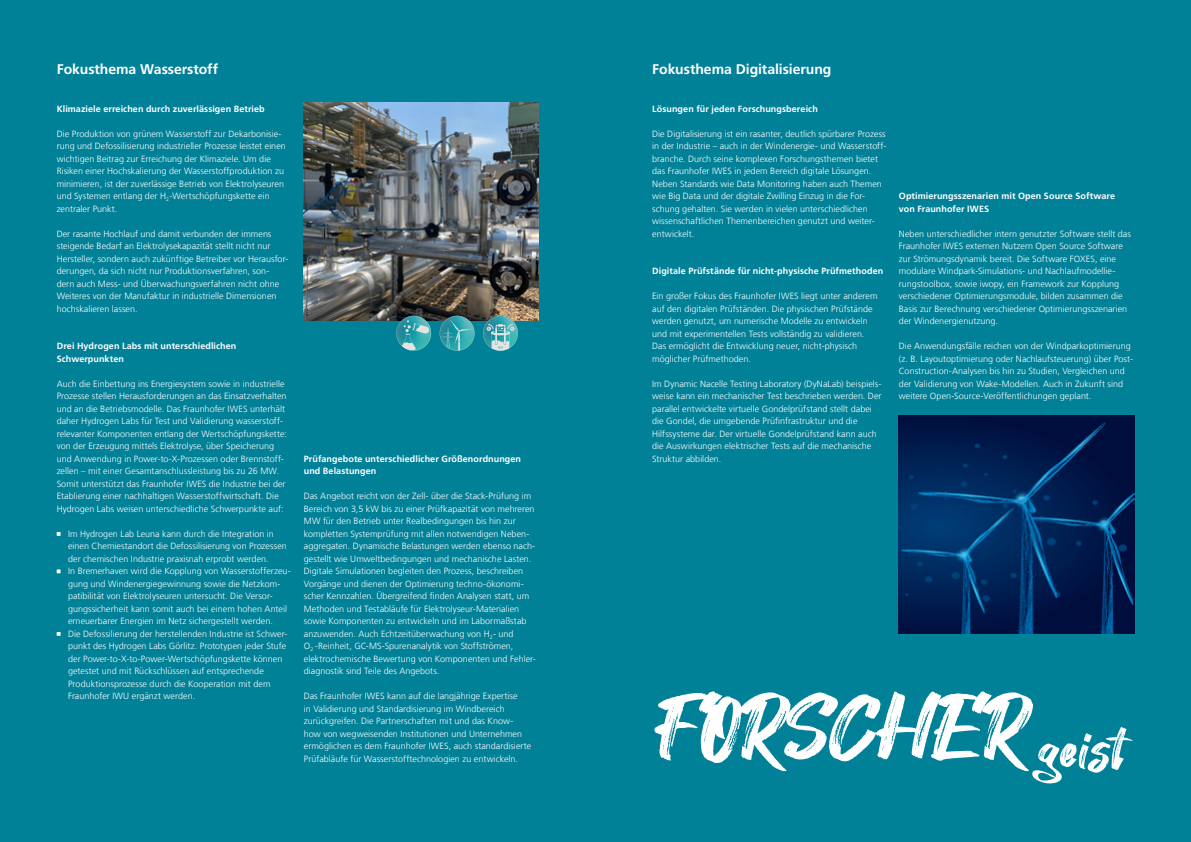
<style>
.page{position:relative;width:1191px;height:842px;background:#008198}
.page>*{position:absolute;margin:0;border:0;box-sizing:border-box;transform-origin:0 0}
.Master_Absatzformat{font:91.2px "Hey August";letter-spacing:-.015em;color:#fff}
.Master_Absatzformat-2{font:57px "Hey August";letter-spacing:.01em;color:#fff}
.Zwischenueberschrift_10_12_5_gruen_bold{font:700 14px "Frutiger LT Com";letter-spacing:-.005em;color:#fff}
.Zwischenueberschrift_10_12_5_gruen_bold-2{font:300 9px/12.5px "Frutiger LT Com";letter-spacing:.005em;color:#fff}
.Fliesstext_9_12_5_schwarz{font:300 9px/12.5px "Frutiger LT Com";letter-spacing:.005em;color:#fff}
.Fliesstext_9_12_5_weiss{font:300 9px/12.5px "Frutiger LT Com";letter-spacing:.005em;color:#fff}
.Aufzaehlung_9_12_5_weiss{font:300 9px/12.5px "Frutiger LT Com";letter-spacing:.005em;color:#fff}
.Zwischenueberschrift_10_12_5_gruen_bold-3{font:700 9px/12.5px "Frutiger LT Com";letter-spacing:.01em;color:#fff}
.Fliesstext_9_12_5_weiss-2{font:700 9px/12.5px "Frutiger LT Com";letter-spacing:.01em;color:#fff}
.Fliesstext_9_12_5_schwarz-2{font:700 9px/12.5px "Frutiger LT Com";letter-spacing:.01em;color:#fff}
.t1{font:700 3px "Frutiger LT Com";color:#e3e3e4}
</style>
<div class="page">
<svg style="left:57px;top:532px;width:4px;height:4px"></svg>
<svg style="left:57px;top:569px;width:4px;height:4px"></svg>
<svg style="left:57px;top:632px;width:4px;height:4px"></svg>
<img style="left:304px;top:103px;width:235px;height:217px">
<svg style="left:483px;top:316px;width:35px;height:35px"></svg>
<svg style="left:396px;top:316px;width:35px;height:35px"></svg>
<svg style="left:440px;top:316px;width:34px;height:35px"></svg>
<img style="left:899px;top:415px;width:235px;height:218px">
<p class="Zwischenueberschrift_10_12_5_gruen_bold" style="left:57px;top:61px;width:163px">Fokusthema Wasserstoff</p>
<p class="Zwischenueberschrift_10_12_5_gruen_bold-3" style="left:57px;top:102px;width:209px">Klimaziele erreichen durch zuverlässigen Betrieb</p>
<p class="Fliesstext_9_12_5_schwarz" style="left:57px;top:127px;width:231px">Die Produktion von grünem Wasserstoff zur Dekarbonisie&shy;rung und Defossilisierung industrieller Prozesse leistet einen wichtigen Beitrag zur Erreichung der Klimaziele. Um die Risiken einer Hochskalierung der Wasserstoffproduktion zu minimieren, ist der zuverlässige Betrieb von Elektrolyseuren und Systemen entlang der H<sub>2</sub>-Wertschöpfungskette ein zentraler Punkt.</p>
<p class="Fliesstext_9_12_5_schwarz" style="left:57px;top:227px;width:233px">Der rasante Hochlauf und damit verbunden der immens steigende Bedarf an Elektrolysekapazität stellt nicht nur Hersteller, sondern auch zukünftige Betreiber vor Herausfor&shy;derungen, da sich nicht nur Produktionsverfahren, son&shy;dern auch Mess- und Überwachungsverfahren nicht ohne Weiteres von der Manufaktur in industrielle Dimensionen hochskalieren lassen.</p>
<p class="Fliesstext_9_12_5_schwarz-2" style="left:57px;top:340px;width:181px">Drei Hydrogen Labs mit unterschiedlichen<br>Schwerpunkten</p>
<p class="Fliesstext_9_12_5_schwarz" style="left:57px;top:377px;width:232px">Auch die Einbettung ins Energiesystem sowie in industrielle Prozesse stellen Herausforderungen an das Einsatzverhalten und an die Betriebsmodelle. Das Fraunhofer IWES unterhält daher Hydrogen Labs für Test und Validierung wasserstoff&shy;relevanter Komponenten entlang der Wertschöpfungskette: von der Erzeugung mittels Elektrolyse, über Speicherung und Anwendung in Power-to-X-Prozessen oder Brennstoff&shy;zellen – mit einer Gesamtanschlussleistung bis zu 26 MW.<br>Somit unterstützt das Fraunhofer IWES die Industrie bei der Etablierung einer nachhaltigen Wasserstoffwirtschaft. Die Hydrogen Labs weisen unterschiedliche Schwerpunkte auf:</p>
<p class="Aufzaehlung_9_12_5_weiss" style="left:68px;top:527px;width:220px">Im Hydrogen Lab Leuna kann durch die Integration in einen Chemiestandort die Defossilisierung von Prozessen der chemischen Industrie praxisnah erprobt werden.</p>
<p class="Aufzaehlung_9_12_5_weiss" style="left:68px;top:565px;width:224px">In Bremerhaven wird die Kopplung von Wasserstofferzeu&shy;gung und Windenergiegewinnung sowie die Netzkom&shy;patibilität von Elektrolyseuren untersucht. Die Versor&shy;gungssicherheit kann somit auch bei einem hohen Anteil erneuerbarer Energien im Netz sichergestellt werden.</p>
<p class="Aufzaehlung_9_12_5_weiss" style="left:68px;top:627px;width:221px">Die Defossilierung der herstellenden Industrie ist Schwer&shy;punkt des Hydrogen Labs Görlitz. Prototypen jeder Stufe der Power-to-X-to-Power-Wertschöpfungskette können getestet und mit Rückschlüssen auf entsprechende Produktionsprozesse durch die Kooperation mit dem Fraunhofer IWU ergänzt werden.</p>
<p class="t1" style="left:498px;top:326px;width:3px">+</p>
<p class="Fliesstext_9_12_5_weiss-2" style="left:304px;top:452px;width:219px">Prüfangebote unterschiedlicher Größenordnungen und Belastungen</p>
<p class="Fliesstext_9_12_5_weiss" style="left:304px;top:490px;width:234px">Das Angebot reicht von der Zell- über die Stack-Prüfung im Bereich von 3,5 kW bis zu einer Prüfkapazität von mehreren MW für den Betrieb unter Realbedingungen bis hin zur kompletten Systemprüfung mit allen notwendigen Neben&shy;aggregaten. Dynamische Belastungen werden ebenso nach&shy;gestellt wie Umweltbedingungen und mechanische Lasten.<br>Digitale Simulationen begleiten den Prozess, beschreiben Vorgänge und dienen der Optimierung techno-ökonomi&shy;scher Kennzahlen. Übergreifend finden Analysen statt, um Methoden und Testabläufe für Elektrolyseur-Materialien sowie Komponenten zu entwickeln und im Labormaßstab anzuwenden. Auch Echtzeitüberwachung von H<sub>2</sub>- und<br>O<sub>2</sub> -Reinheit, GC-MS-Spurenanalytik von Stoffströmen, elektrochemische Bewertung von Komponenten und Fehler&shy;diagnostik sind Teile des Angebots.</p>
<p class="Fliesstext_9_12_5_weiss" style="left:304px;top:690px;width:229px">Das Fraunhofer IWES kann auf die langjährige Expertise<br>in Validierung und Standardisierung im Windbereich zurückgreifen. Die Partnerschaften mit und das Know&shy;how von wegweisenden Institutionen und Unternehmen ermöglichen es dem Fraunhofer IWES, auch standardisierte Prüfabläufe für Wasserstofftechnologien zu entwickeln.</p>
<p class="Zwischenueberschrift_10_12_5_gruen_bold" style="left:652px;top:61px;width:181px">Fokusthema Digitalisierung</p>
<p class="Zwischenueberschrift_10_12_5_gruen_bold-3" style="left:652px;top:102px;width:167px">Lösungen für jeden Forschungsbereich</p>
<p class="Zwischenueberschrift_10_12_5_gruen_bold-2" style="left:652px;top:127px;width:236px">Die Digitalisierung ist ein rasanter, deutlich spürbarer Prozess in der Industrie – auch in der Windenergie- und Wasserstoff&shy;branche. Durch seine komplexen Forschungsthemen bietet das Fraunhofer IWES in jedem Bereich digitale Lösungen.<br>Neben Standards wie Data Monitoring haben auch Themen wie Big Data und der digitale Zwilling Einzug in die For&shy;schung gehalten. Sie werden in vielen unterschiedlichen wissenschaftlichen Themenbereichen genutzt und weiter&shy;entwickelt.</p>
<p class="Zwischenueberschrift_10_12_5_gruen_bold-3" style="left:652px;top:265px;width:232px">Digitale Prüfstände für nicht-physische Prüfmethoden</p>
<p class="Zwischenueberschrift_10_12_5_gruen_bold-2" style="left:652px;top:290px;width:227px">Ein großer Fokus des Fraunhofer IWES liegt unter anderem auf den digitalen Prüfständen. Die physischen Prüfstände werden genutzt, um numerische Modelle zu entwickeln und mit experimentellen Tests vollständig zu validieren.<br>Das ermöglicht die Entwicklung neuer, nicht-physisch möglicher Prüfmethoden.</p>
<p class="Zwischenueberschrift_10_12_5_gruen_bold-2" style="left:652px;top:377px;width:231px">Im Dynamic Nacelle Testing Laboratory (DyNaLab) beispiels&shy;weise kann ein mechanischer Test beschrieben werden. Der parallel entwickelte virtuelle Gondelprüfstand stellt dabei die Gondel, die umgebende Prüfinfrastruktur und die Hilfssysteme dar. Der virtuelle Gondelprüfstand kann auch die Auswirkungen elektrischer Tests auf die mechanische Struktur abbilden.</p>
<p class="Zwischenueberschrift_10_12_5_gruen_bold-3" style="left:899px;top:190px;width:218px">Optimierungsszenarien mit Open Source Software von Fraunhofer IWES</p>
<p class="Zwischenueberschrift_10_12_5_gruen_bold-2" style="left:899px;top:227px;width:233px">Neben unterschiedlicher intern genutzter Software stellt das Fraunhofer IWES externen Nutzern Open Source Software zur Strömungsdynamik bereit. Die Software FOXES, eine modulare Windpark-Simulations- und Nachlaufmodellie&shy;rungstoolbox, sowie iwopy, ein Framework zur Kopplung verschiedener Optimierungsmodule, bilden zusammen die Basis zur Berechnung verschiedener Optimierungsszenarien der Windenergienutzung.</p>
<p class="Zwischenueberschrift_10_12_5_gruen_bold-2" style="left:899px;top:340px;width:236px">Die Anwendungsfälle reichen von der Windparkoptimierung (z. B. Layoutoptimierung oder Nachlaufsteuerung) über Post-Construction-Analysen bis hin zu Studien, Vergleichen und der Validierung von Wake-Modellen. Auch in Zukunft sind weitere Open-Source-Veröffentlichungen geplant.</p>
<p class="Master_Absatzformat" style="left:654px;top:679px;width:375px">FORSCHER</p>
<p class="Master_Absatzformat-2" style="left:1037px;top:718px;width:89px">geist</p>
</div>
